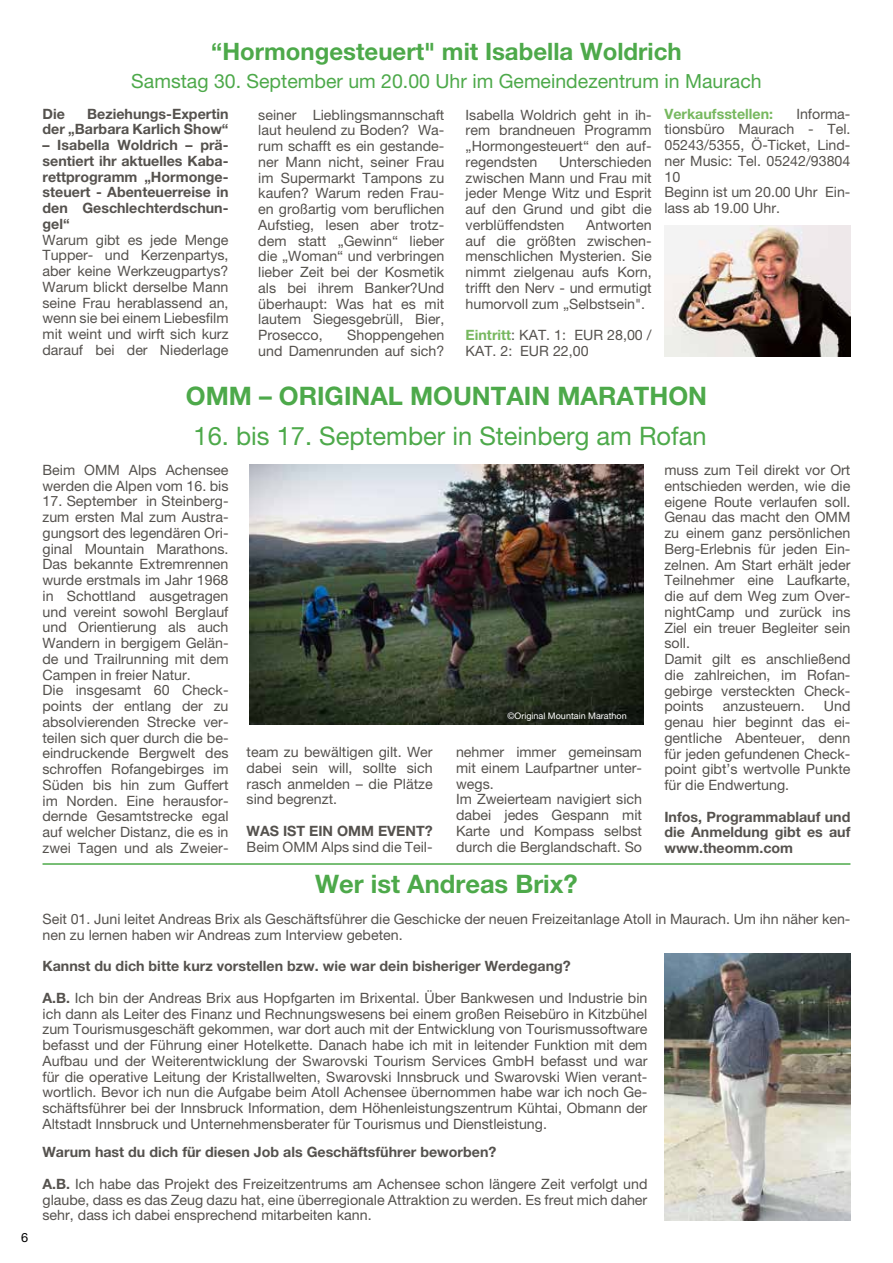
<style>
.page{position:relative;width:893px;height:1263px;background:#fff}
.page>*{position:absolute;margin:0;border:0;box-sizing:border-box;transform-origin:0 0}
.t1{font:700 25.5px "Helvetica Neue LT Pro";color:#4da94a}
.t2{font:25.5px "Helvetica Neue LT Pro";color:#4da94a}
.t3{font:700 24px "Helvetica Neue LT Pro";color:#4da94a}
.t4{font:19.5px "Helvetica Neue LT Pro";color:#4da94a}
.t5{font:14.25px/15.8px "Helvetica Neue LT Pro";color:#55524e;text-align:justify}
.t6{font:700 14.25px/15.8px "Helvetica Neue LT Pro";color:#55524e;text-align:justify}
.t7{font:700 14.25px "Helvetica Neue LT Pro";color:#77b85f}
.t8{font:12.75px "Helvetica Neue LT Pro";color:#000}
.t9{font:9px "Helvetica Neue LT Pro";color:#fff}
.s1{font-weight:700;color:#77b85f}
.s2{font-weight:700}
</style>
<div class="page">
<img style="left:664px;top:225px;width:186px;height:131px">
<img style="left:250px;top:465px;width:393px;height:259px">
<img style="left:664px;top:954px;width:186px;height:266px">
<hr style="left:43px;top:863px;width:807px;height:2px;background:#4da94a">
<p class="t8" style="left:21px;top:1229px;width:9px">6</p>
<h2 class="t3" style="left:211px;top:36px;width:472px">“Hormongesteuert" mit Isabella Woldrich</h2>
<h3 class="t4" style="left:131px;top:70px;width:632px">Samstag 30. September um 20.00 Uhr im Gemeindezentrum in Maurach</h3>
<p class="t5" style="left:258px;top:107px;width:188px">seiner Lieblingsmannschaft laut heulend zu Boden? Wa&shy;rum schafft es ein gestande&shy;ner Mann nicht, seiner Frau im Supermarkt Tampons zu kaufen? Warum reden Frau&shy;en großartig vom beruflichen Aufstieg, lesen aber trotz&shy;dem statt „Gewinn“ lieber die „Woman“ und verbringen lieber Zeit bei der Kosmetik als bei ihrem Banker?Und überhaupt: Was hat es mit lautem Siegesgebrüll, Bier, Prosecco,</p>
<p class="t5" style="left:664px;top:105px;width:188px;text-align:left;text-indent:132px">Informa&shy;tionsbüro Maurach - Tel.<br>05243/5355, Ö-Ticket, Lind&shy;ner Music: Tel. 05242/93804<br>10<br>Beginn ist um 20.00 Uhr Ein&shy;lass ab 19.00 Uhr.</p>
<p class="t7" style="left:664px;top:105px;width:110px">Verkaufsstellen:</p>
<p class="t6" style="left:43px;top:105px;width:188px;text-align:right">Beziehungs-Expertin<br>der „Barbara Karlich Show“</p>
<p class="t6" style="left:43px;top:137px;width:188px">– Isabella Woldrich – prä&shy;sentiert ihr aktuelles Kaba&shy;rettprogramm „Hormonge&shy;steuert - Abenteuerreise in den Geschlechterdschun&shy;gel“</p>
<p class="t5" style="left:43px;top:232px;width:188px">Warum gibt es jede Menge Tupper- und Kerzenpartys, aber keine Werkzeugpartys?<br>Warum blickt derselbe Mann seine Frau herablassend an, wenn sie bei einem Liebesfilm mit weint und wirft sich kurz darauf bei der Niederlage</p>
<p class="t6" style="left:43px;top:105px;width:24px">Die</p>
<p class="t5" style="left:466px;top:106px;width:188px">Isabella Woldrich geht in ih&shy;rem brandneuen Programm „Hormongesteuert“ den auf&shy;regendsten</p>
<p class="t5" style="left:466px;top:154px;width:188px;text-indent:93px">Unterschieden zwischen Mann und Frau mit jeder Menge Witz und Esprit auf den Grund und gibt die verblüffendsten</p>
<p class="t5" style="left:466px;top:217px;width:188px;text-indent:121px">Antworten auf die größten zwischen&shy;menschlichen Mysterien. Sie nimmt zielgenau aufs Korn, trifft den Nerv - und ermutigt humorvoll zum „Selbstsein".</p>
<p class="t5" style="left:466px;top:327px;width:188px"><span class="s1">Eintritt</span>: KAT. 1: EUR 28,00 /<br>KAT. 2: EUR 22,00</p>
<p class="t5" style="left:258px;top:327px;width:188px;text-align:right">Shoppengehen<br>und Damenrunden auf sich?</p>
<h1 class="t1" style="left:186px;top:380px;width:523px">OMM – ORIGINAL MOUNTAIN MARATHON</h1>
<h1 class="t2" style="left:194px;top:420px;width:515px">16. bis 17. September in Steinberg am Rofan</h1>
<p class="t5" style="left:664px;top:462px;width:188px;text-align:left">muss zum Teil direkt vor Ort entschieden werden, wie die eigene Route verlaufen soll.<br>Genau das macht den OMM zu einem ganz persönlichen<br>Berg-Erlebnis für jeden Ein&shy;zelnen. Am Start erhält jeder<br>Teilnehmer eine Laufkarte, die auf dem Weg zum Over&shy;nightCamp und zurück ins<br>Ziel ein treuer Begleiter sein soll.<br>Damit gilt es anschließend die zahlreichen, im Rofan&shy;gebirge versteckten Check&shy;points</p>
<p class="t5" style="left:43px;top:462px;width:188px">Beim OMM Alps Achensee werden die Alpen vom 16. bis</p>
<p class="t5" style="left:43px;top:493px;width:188px;text-align:left">17. September in Steinberg&shy;zum ersten Mal zum Austra&shy;gungsort des legendären Ori&shy;ginal Mountain Marathons.<br>Das bekannte Extremrennen wurde erstmals im Jahr 1968 in Schottland ausgetragen und vereint sowohl Berglauf und Orientierung als auch<br>Wandern in bergigem Gelän&shy;de und Trailrunning mit dem<br>Campen in freier Natur.<br>Die insgesamt 60 Check&shy;points der entlang der zu absolvierenden Strecke ver&shy;teilen sich quer durch die be&shy;eindruckende Bergwelt des schroffen Rofangebirges im<br>Süden bis hin zum Guffert im Norden. Eine herausfor&shy;dernde Gesamtstrecke egal auf welcher Distanz, die es in zwei Tagen und als Zweier-</p>
<p class="t5" style="left:664px;top:698px;width:188px;text-indent:159px">Und genau hier beginnt das ei&shy;gentliche Abenteuer, denn für jeden gefundenen Check&shy;point gibt’s wertvolle Punkte für die Endwertung.</p>
<p class="t6" style="left:664px;top:808px;width:188px">Infos, Programmablauf und die Anmeldung gibt es auf www.theomm.com</p>
<p class="t5" style="left:723px;top:698px;width:83px">anzusteuern.</p>
<p class="t9" style="left:507px;top:710px;width:121px">©Original Mountain Marathon</p>
<p class="t5" style="left:456px;top:744px;width:188px;text-align:left">nehmer immer gemeinsam mit einem Laufpartner unter&shy;wegs.<br>Im Zweierteam navigiert sich dabei jedes Gespann mit<br>Karte und Kompass selbst durch die Berglandschaft. So</p>
<p class="t5" style="left:247px;top:744px;width:188px">team zu bewältigen gilt. Wer dabei sein will, sollte sich rasch anmelden – die Plätze sind begrenzt.</p>
<p class="t6" style="left:247px;top:822px;width:188px">WAS IST EIN OMM EVENT?</p>
<p class="t5" style="left:247px;top:838px;width:188px">Beim OMM Alps sind die Teil-</p>
<h1 class="t1" style="left:315px;top:868px;width:264px">Wer ist Andreas Brix?</h1>
<p class="t5" style="left:43px;top:911px;width:809px">Seit 01. Juni leitet Andreas Brix als Geschäftsführer die Geschicke der neuen Freizeitanlage Atoll in Maurach. Um ihn näher ken&shy;nen zu lernen haben wir Andreas zum Interview gebeten.</p>
<p class="t6" style="left:43px;top:958px;width:530px">Kannst du dich bitte kurz vorstellen bzw. wie war dein bisheriger Werdegang?</p>
<p class="t5" style="left:43px;top:990px;width:606px"><span class="s2">A.B.</span> Ich bin der Andreas Brix aus Hopfgarten im Brixental. Über Bankwesen und Industrie bin ich dann als Leiter des Finanz und Rechnungswesens bei einem großen Reisebüro in Kitzbühel zum Tourismusgeschäft gekommen, war dort auch mit der Entwicklung von Tourismussoftware befasst und der Führung einer Hotelkette. Danach habe ich mit in leitender Funktion mit dem Aufbau und der Weiterentwicklung der Swarovski Tourism Services GmbH befasst und war für die operative Leitung der Kristallwelten, Swarovski Innsbruck und Swarovski Wien verant&shy;wortlich. Bevor ich nun die Aufgabe beim Atoll Achensee übernommen habe war ich noch Ge&shy;schäftsführer bei der Innsbruck Information, dem Höhenleistungszentrum Kühtai, Obmann der Altstadt Innsbruck und Unternehmensberater für Tourismus und Dienstleistung.</p>
<p class="t6" style="left:43px;top:1144px;width:455px">Warum hast du dich für diesen Job als Geschäftsführer beworben?</p>
<p class="t5" style="left:43px;top:1176px;width:606px"><span class="s2">A.B.</span> Ich habe das Projekt des Freizeitzentrums am Achensee schon längere Zeit verfolgt und glaube, dass es das Zeug dazu hat, eine überregionale Attraktion zu werden. Es freut mich daher sehr, dass ich dabei ensprechend mitarbeiten kann.</p>
</div>
